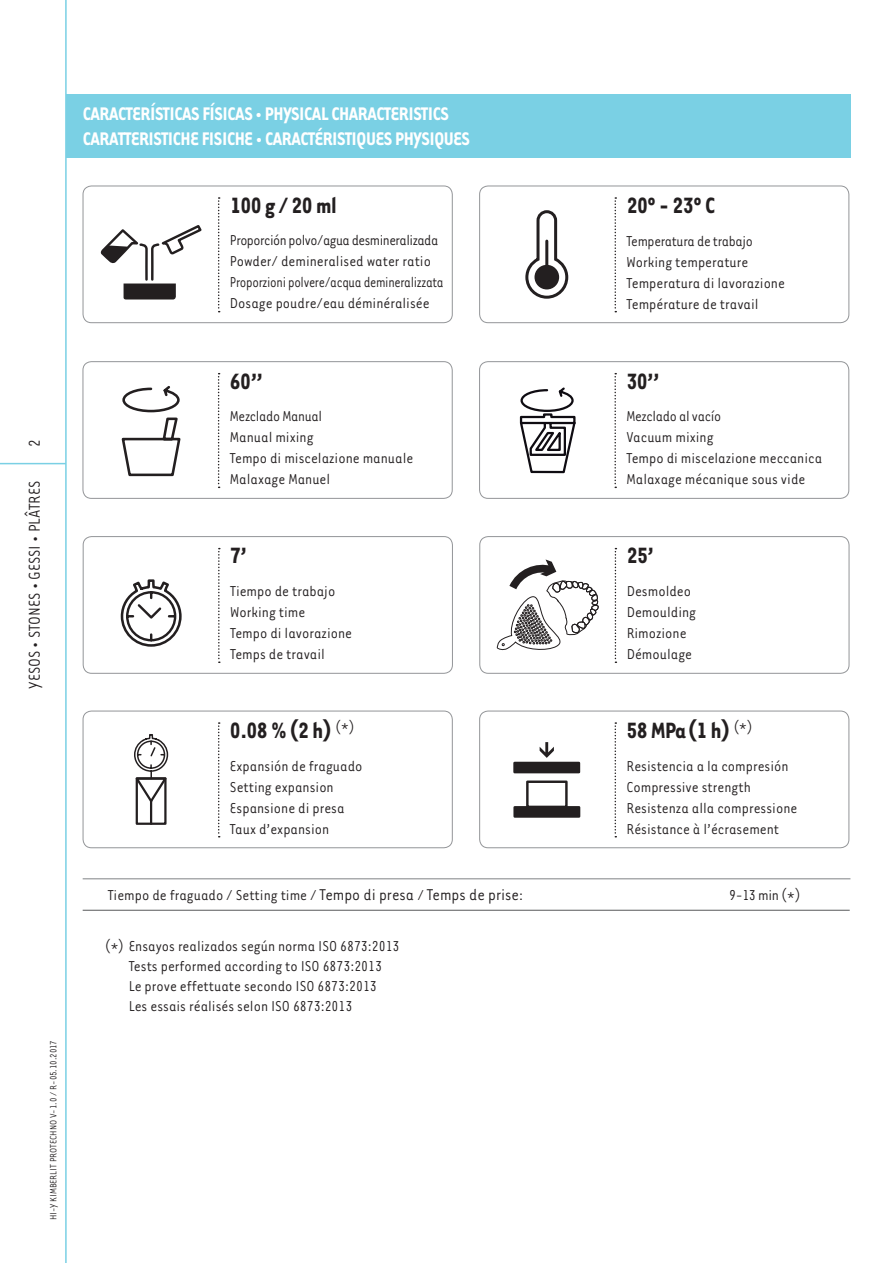
<style>
.page{position:relative;width:893px;height:1263px;background:#fff}
.page>*{position:absolute;margin:0;border:0;box-sizing:border-box;transform-origin:0 0}
.t1{font:700 25.5px "Tarzana Narrow";letter-spacing:-.02em;color:#231f20}
.t2{font:700 21px "Tarzana Narrow";letter-spacing:-.02em;color:#fff;scale:.96 1}
.t3{font:18px "Tarzana Narrow";color:#231f20}
.t4{font:16.5px "Tarzana Narrow";color:#231f20}
.t5{font:16.5px "Tarzana Narrow";letter-spacing:-.02em;color:#231f20}
.t6{font:16.5px "Tarzana Narrow";letter-spacing:-.02em;color:#231f20;scale:.9 1}
.t7{font:16.5px "Tarzana Narrow";letter-spacing:-.03em;color:#231f20}
.t8{font:10.5px "Tarzana Narrow";color:#231f20}
.s1{font-size:18px}
</style>
<div class="page">
<hr style="left:0;top:463px;width:66px;height:1px;background:#7ad0e4">
<hr style="left:65px;top:0;width:2px;height:1263px;background:#7ad0e4">
<div style="left:66px;top:94px;width:784px;height:64px;background:#7ad0e4"></div>
<div style="left:83px;top:186px;width:370px;height:137px;border:1px solid #939598;border-radius:9px"></div>
<div style="left:83px;top:361px;width:370px;height:138px;border:1px solid #939598;border-radius:9px"></div>
<div style="left:83px;top:536px;width:370px;height:138px;border:1px solid #939598;border-radius:9px"></div>
<div style="left:83px;top:711px;width:370px;height:137px;border:1px solid #939598;border-radius:9px"></div>
<div style="left:479px;top:186px;width:370px;height:137px;border:1px solid #939598;border-radius:9px"></div>
<div style="left:479px;top:361px;width:370px;height:138px;border:1px solid #939598;border-radius:9px"></div>
<div style="left:479px;top:536px;width:370px;height:138px;border:1px solid #939598;border-radius:9px"></div>
<div style="left:479px;top:711px;width:370px;height:137px;border:1px solid #939598;border-radius:9px"></div>
<svg style="left:101px;top:225px;width:101px;height:74px"></svg>
<svg style="left:122px;top:386px;width:58px;height:90px"></svg>
<svg style="left:121px;top:579px;width:61px;height:68px"></svg>
<svg style="left:134px;top:734px;width:34px;height:91px"></svg>
<svg style="left:525px;top:210px;width:43px;height:89px"></svg>
<div style="left:534px;top:265px;width:25px;height:24px;background:#231f20;border-radius:50%"></div>
<hr style="left:545px;top:241px;width:3px;height:27px;background:#231f20">
<svg style="left:520px;top:387px;width:55px;height:86px"></svg>
<svg style="left:496px;top:559px;width:102px;height:92px"></svg>
<div style="left:526px;top:780px;width:42px;height:28px;border:2px solid #231f20"></div>
<div style="left:515px;top:763px;width:64px;height:9px;background:#231f20"></div>
<div style="left:513px;top:762px;width:67px;height:11px;border:2px solid #231f20"></div>
<div style="left:515px;top:807px;width:64px;height:9px;background:#231f20"></div>
<div style="left:513px;top:806px;width:67px;height:12px;border:2px solid #231f20"></div>
<svg style="left:540px;top:742px;width:14px;height:16px"></svg>
<svg style="left:218px;top:197px;width:2px;height:115px"></svg>
<svg style="left:218px;top:373px;width:2px;height:115px"></svg>
<svg style="left:218px;top:548px;width:2px;height:115px"></svg>
<svg style="left:218px;top:722px;width:2px;height:115px"></svg>
<svg style="left:614px;top:197px;width:2px;height:115px"></svg>
<svg style="left:614px;top:373px;width:2px;height:115px"></svg>
<svg style="left:615px;top:548px;width:1px;height:115px"></svg>
<svg style="left:615px;top:722px;width:1px;height:115px"></svg>
<hr style="left:83px;top:910px;width:767px;height:1px;background:#57585a">
<hr style="left:83px;top:878px;width:767px;height:1px;background:#808285">
<p class="t3" style="left:23px;top:446px;width:9px;rotate:-90deg">2</p>
<p class="t3" style="left:23px;top:689px;width:209px;rotate:-90deg">YESOS • STONES • GESSI • PLÂTRES</p>
<p class="t8" style="left:47px;top:1220px;width:182px;rotate:-90deg">HI-Y KIMBERLIT PROTECHNO V-1.0 / R-05.10.2017</p>
<p class="t2" style="left:83px;top:101px;width:383px">CARACTERÍSTICAS FÍSICAS • PHYSICAL CHARACTERISTICS</p>
<p class="t2" style="left:83px;top:126px;width:405px">CARATTERISTICHE FISICHE • CARACTÉRISTIQUES PHYSIQUES</p>
<p class="t1" style="left:230px;top:189px;width:108px">100 g / 20 ml</p>
<p class="t7" style="left:230px;top:230px;width:210px">Proporción polvo/agua desmineralizada</p>
<p class="t4" style="left:230px;top:251px;width:203px">Powder/ demineralised water ratio</p>
<p class="t6" style="left:230px;top:272px;width:239px">Proporzioni polvere/acqua demineralizzata</p>
<p class="t4" style="left:230px;top:293px;width:201px">Dosage poudre/eau déminéralisée</p>
<p class="t1" style="left:230px;top:365px;width:35px">60’’</p>
<p class="t5" style="left:230px;top:406px;width:94px">Mezclado Manual</p>
<p class="t4" style="left:230px;top:427px;width:85px">Manual mixing</p>
<p class="t4" style="left:230px;top:448px;width:185px">Tempo di miscelazione manuale</p>
<p class="t4" style="left:230px;top:469px;width:102px">Malaxage Manuel</p>
<p class="t1" style="left:230px;top:540px;width:18px">7’</p>
<p class="t4" style="left:230px;top:581px;width:107px">Tiempo de trabajo</p>
<p class="t4" style="left:230px;top:602px;width:77px">Working time</p>
<p class="t4" style="left:230px;top:623px;width:123px">Tempo di lavorazione</p>
<p class="t4" style="left:230px;top:644px;width:96px">Temps de travail</p>
<p class="t1" style="left:230px;top:714px;width:126px">0.08 % (2 h) <sup>(*)</sup></p>
<p class="t4" style="left:230px;top:756px;width:134px">Expansión de fraguado</p>
<p class="t4" style="left:230px;top:777px;width:105px">Setting expansion</p>
<p class="t4" style="left:230px;top:798px;width:116px">Espansione di presa</p>
<p class="t4" style="left:230px;top:819px;width:101px">Taux d’expansion</p>
<p class="t1" style="left:627px;top:189px;width:90px">20º - 23º C</p>
<p class="t5" style="left:627px;top:231px;width:128px">Temperatura de trabajo</p>
<p class="t4" style="left:627px;top:252px;width:123px">Working temperature</p>
<p class="t4" style="left:627px;top:273px;width:160px">Temperatura di lavorazione</p>
<p class="t4" style="left:627px;top:294px;width:134px">Température de travail</p>
<p class="t1" style="left:626px;top:365px;width:35px">30’’</p>
<p class="t5" style="left:626px;top:406px;width:96px">Mezclado al vacío</p>
<p class="t4" style="left:626px;top:427px;width:89px">Vacuum mixing</p>
<p class="t4" style="left:626px;top:448px;width:197px">Tempo di miscelazione meccanica</p>
<p class="t4" style="left:626px;top:469px;width:180px">Malaxage mécanique sous vide</p>
<p class="t1" style="left:627px;top:540px;width:29px">25’</p>
<p class="t4" style="left:627px;top:581px;width:66px">Desmoldeo</p>
<p class="t4" style="left:627px;top:602px;width:71px">Demoulding</p>
<p class="t4" style="left:627px;top:623px;width:61px">Rimozione</p>
<p class="t4" style="left:627px;top:644px;width:67px">Démoulage</p>
<p class="t1" style="left:627px;top:714px;width:128px">58 MPa(1 h) <sup>(*)</sup></p>
<p class="t4" style="left:627px;top:756px;width:164px">Resistencia a la compresión</p>
<p class="t4" style="left:627px;top:777px;width:126px">Compressive strength</p>
<p class="t4" style="left:627px;top:798px;width:172px">Resistenza alla compressione</p>
<p class="t4" style="left:627px;top:819px;width:154px">Résistance à l’écrasement</p>
<p class="t4" style="left:108px;top:885px;width:417px">Tiempo de fraguado / Setting time / <span class="s1">Tempo di presa</span> / <span class="s1">Temps de prise</span>:</p>
<p class="t4" style="left:729px;top:885px;width:73px">9-13 min (*)</p>
<p class="t4" style="left:105px;top:936px;width:296px">(*) Ensayos realizados según norma ISO 6873:2013</p>
<p class="t4" style="left:129px;top:956px;width:255px">Tests performed according to ISO 6873:2013</p>
<p class="t4" style="left:129px;top:976px;width:250px">Le prove effettuate secondo ISO 6873:2013</p>
<p class="t4" style="left:129px;top:996px;width:225px">Les essais réalisés selon ISO 6873:2013</p>
</div>
